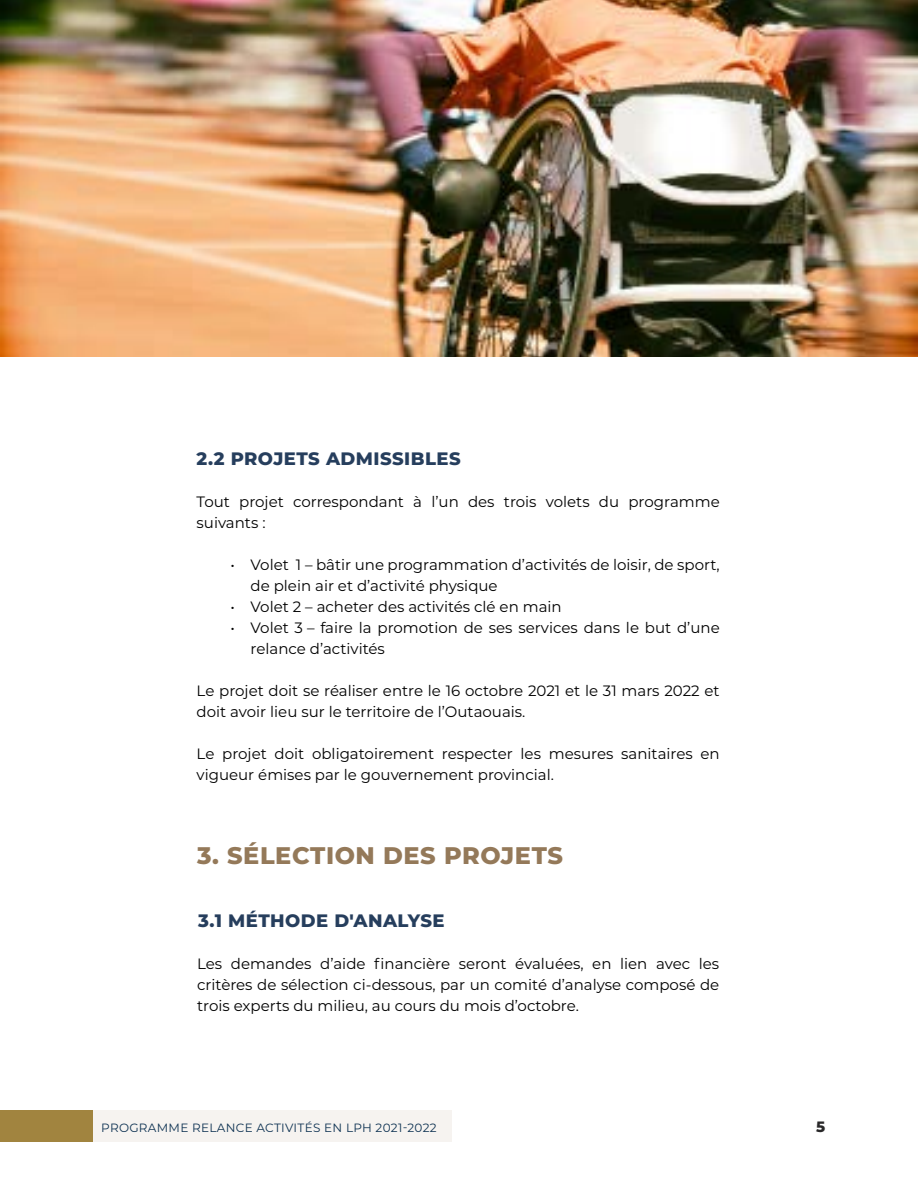
<style>
.page{position:relative;width:918px;height:1188px;background:#fff}
.page>*{position:absolute;margin:0;border:0;box-sizing:border-box;transform-origin:0 0}
.t1{font:800 24px "Montserrat";letter-spacing:.025em;color:#947959}
.t2{font:800 18px "Montserrat";letter-spacing:.025em;color:#263e5d}
.t3{font:15px/21px "Montserrat";color:#000}
.t4{font:800 15px "Montserrat";color:#292829}
.t5{font:12px "Montserrat";letter-spacing:.025em;color:#0e3252}
</style>
<div class="page">
<img style="left:0;top:0;width:918px;height:357px">
<div style="left:0;top:1110px;width:451px;height:32px;background:#f6f3f0"></div>
<div style="left:0;top:1110px;width:93px;height:32px;background:#a1843f"></div>
<p class="t2" style="left:197px;top:445px;width:266px">2.2 PROJETS ADMISSIBLES</p>
<p class="t3" style="left:197px;top:491px;width:525px">Tout projet correspondant à l’un des trois volets du programme suivants :</p>
<p class="t3" style="left:251px;top:554px;width:471px;text-indent:-20px">• Volet 1 – bâtir une programmation d’activités de loisir, de sport, de plein air et d’activité physique</p>
<p class="t3" style="left:230px;top:596px;width:333px">• Volet 2 – acheter des activités clé en main</p>
<p class="t3" style="left:251px;top:617px;width:471px;text-indent:-20px">• Volet 3 – faire la promotion de ses services dans le but d’une relance d’activités</p>
<p class="t3" style="left:197px;top:680px;width:525px">Le projet doit se réaliser entre le 16 octobre 2021 et le 31 mars 2022 et doit avoir lieu sur le territoire de l’Outaouais.</p>
<p class="t3" style="left:197px;top:743px;width:525px">Le projet doit obligatoirement respecter les mesures sanitaires en vigueur émises par le gouvernement provincial.</p>
<h1 class="t1" style="left:197px;top:838px;width:367px">3. SÉLECTION DES PROJETS</h1>
<p class="t2" style="left:198px;top:907px;width:248px">3.1 MÉTHODE D'ANALYSE</p>
<p class="t3" style="left:197px;top:953px;width:524px;text-align:justify">Les demandes d’aide financière seront évaluées, en lien avec les critères de sélection ci-dessous, par un comité d’analyse composé de trois experts du milieu, au cours du mois d’octobre.</p>
<p class="t5" style="left:101px;top:1119px;width:337px">PROGRAMME RELANCE ACTIVITÉS EN LPH 2021-2022</p>
<p class="t4" style="left:816px;top:1116px;width:11px">5</p>
</div>
